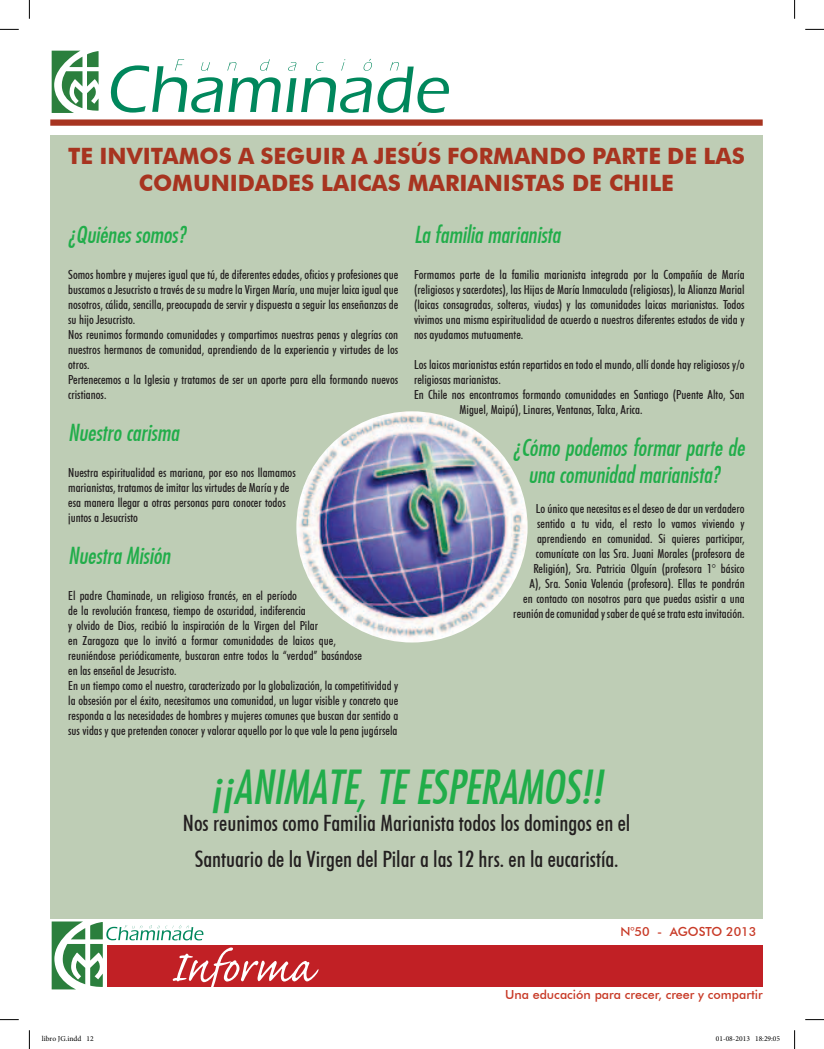
<style>
.page{position:relative;width:824px;height:1049px;background:#fff}
.page>*{position:absolute;margin:0;border:0;box-sizing:border-box;transform-origin:0 0}
.t1{font:45px "Futura Md Cn BT Italic";color:#21ad4a}
.t2{font:22.5px/27px "Futura Md Cn BT Italic";color:#21ad4a;text-align:center}
.t3{font:500 condensed 22.5px/36px "Futura BT";color:#231f20;text-align:center}
.t4{font:700 22.5px/27px "Futura BT";color:#a73420;text-align:center}
.t5{font:500 condensed 12.5px/15px "Futura BT";color:#231f20}
.t6{font:500 12.5px "Futura BT";color:#c83a27}
.t7{font:7.5px "Minion Pro";color:#000}
</style>
<div class="page">
<div style="left:50px;top:135px;width:712px;height:784px;background:#becdb5"></div>
<svg style="left:52px;top:51px;width:47px;height:62px"></svg>
<svg style="left:111px;top:59px;width:338px;height:54px"></svg>
<div style="left:107px;top:945px;width:655px;height:41px;background:#c12025"></div>
<svg style="left:52px;top:921px;width:266px;height:69px"></svg>
<div style="left:50px;top:119px;width:712px;height:7px;background:#a73420"></div>
<img style="left:296px;top:411px;width:231px;height:231px;border-radius:116px">
<svg style="left:0;top:29px;width:19px;height:1px"></svg>
<svg style="left:805px;top:29px;width:19px;height:1px"></svg>
<svg style="left:0;top:1019px;width:19px;height:1px"></svg>
<svg style="left:805px;top:1019px;width:19px;height:1px"></svg>
<svg style="left:29px;top:0;width:1px;height:19px"></svg>
<svg style="left:29px;top:1030px;width:1px;height:19px"></svg>
<svg style="left:794px;top:0;width:1px;height:19px"></svg>
<svg style="left:794px;top:1030px;width:1px;height:19px"></svg>
<h2 class="t4" style="left:68px;top:142px;width:678px">TE INVITAMOS A SEGUIR A JESÚS FORMANDO PARTE DE LAS<br>COMUNIDADES LAICAS MARIANISTAS DE CHILE</h2>
<h2 class="t2" style="left:68px;top:220px;width:119px">¿Quiénes somos?</h2>
<p class="t5" style="left:68px;top:266px;width:332px">Somos hombre y mujeres igual que tú, de diferentes edades, oficios y profesiones que buscamos a Jesucristo a través de su madre la Virgen María, una mujer laica igual que nosotros, cálida, sencilla, preocupada de servir y dispuesta a seguir las enseñanzas de su hijo Jesucristo.<br>Nos reunimos formando comunidades y compartimos nuestras penas y alegrías con nuestros hermanos de comunidad, aprendiendo de la experiencia y virtudes de los otros.<br>Pertenecemos a la Iglesia y tratamos de ser un aporte para ella formando nuevos cristianos.</p>
<h2 class="t2" style="left:68px;top:418px;width:112px">Nuestro carisma</h2>
<p class="t5" style="left:68px;top:464px;width:229px">Nuestra espiritualidad es mariana, por eso nos llamamos marianistas, tratamos de imitar las virtudes de María y de esa manera llegar a otras personas para conocer todos juntos a Jesucristo</p>
<h2 class="t2" style="left:68px;top:541px;width:104px">Nuestra Misión</h2>
<p class="t5" style="left:68px;top:587px;width:332px">El padre Chaminade, un religioso francés, en el período<br>de la revolución francesa, tiempo de oscuridad, indiferencia<br>y olvido de Dios, recibió la inspiración de la Virgen del Pilar<br>en Zaragoza que lo invitó a formar comunidades de laicos que,<br>reuniéndose periódicamente, buscaran entre todos la “verdad” basándose<br>en las enseñal de Jesucristo.<br>En un tiempo como el nuestro, caracterizado por la globalización, la competitividad y la obsesión por el éxito, necesitamos una comunidad, un lugar visible y concreto que responda a las necesidades de hombres y mujeres comunes que buscan dar sentido a sus vidas y que pretenden conocer y valorar aquello por lo que vale la pena jugársela</p>
<h2 class="t2" style="left:414px;top:220px;width:148px">La familia marianista</h2>
<p class="t5" style="left:414px;top:266px;width:332px;text-align:justify">Formamos parte de la familia marianista integrada por la Compañía de María (religiosos y sacerdotes), las Hijas de María Inmaculada (religiosas), la Alianza Marial (laicas consagradas, solteras, viudas) y las comunidades laicas marianistas. Todos vivimos una misma espiritualidad de acuerdo a nuestros diferentes estados de vida y nos ayudamos mutuamente.</p>
<p class="t5" style="left:414px;top:356px;width:332px">Los laicos marianistas están repartidos en todo el mundo, allí donde hay religiosos y/o</p>
<p class="t5" style="left:414px;top:371px;width:88px">religiosas marianistas.</p>
<p class="t5" style="left:414px;top:386px;width:332px">En Chile nos encontramos formando comunidades en Santiago (Puente Alto, San</p>
<p class="t5" style="left:459px;top:401px;width:184px">Miguel, Maipú), Linares, Ventanas, Talca, Arica.</p>
<h2 class="t2" style="left:513px;top:433px;width:233px">¿Cómo podemos formar parte de una comunidad marianista?</h2>
<p class="t5" style="left:513px;top:500px;width:233px;text-align:right">Lo único que necesitas es el deseo de dar un verdadero sentido a tu vida, el resto lo vamos viviendo y aprendiendo en comunidad. Si quieres participar, comunícate con las Sra. Juani Morales (profesora de Religión), Sra. Patricia Olguín (profesora 1° básico<br>A), Sra. Sonia Valencia (profesora). Ellas te pondrán<br>en contacto con nosotros para que puedas asistir a una reunión de comunidad y saber de qué se trata esta invitación.</p>
<h1 class="t1" style="left:211px;top:759px;width:393px">¡¡ANIMATE, TE ESPERAMOS!!</h1>
<h2 class="t3" style="left:183px;top:805px;width:449px">Nos reunimos como Familia Marianista todos los domingos en el<br>Santuario de la Virgen del Pilar a las 12 hrs. en la eucaristía.</h2>
<p class="t6" style="left:620px;top:924px;width:137px">N°50 - AGOSTO 2013</p>
<p class="t6" style="left:505px;top:987px;width:259px">Una educación para crecer, creer y compartir</p>
<p class="t7" style="left:42px;top:1034px;width:53px">libro JG.indd 12</p>
<p class="t7" style="left:716px;top:1034px;width:66px">01-08-2013 18:29:05</p>
</div>
